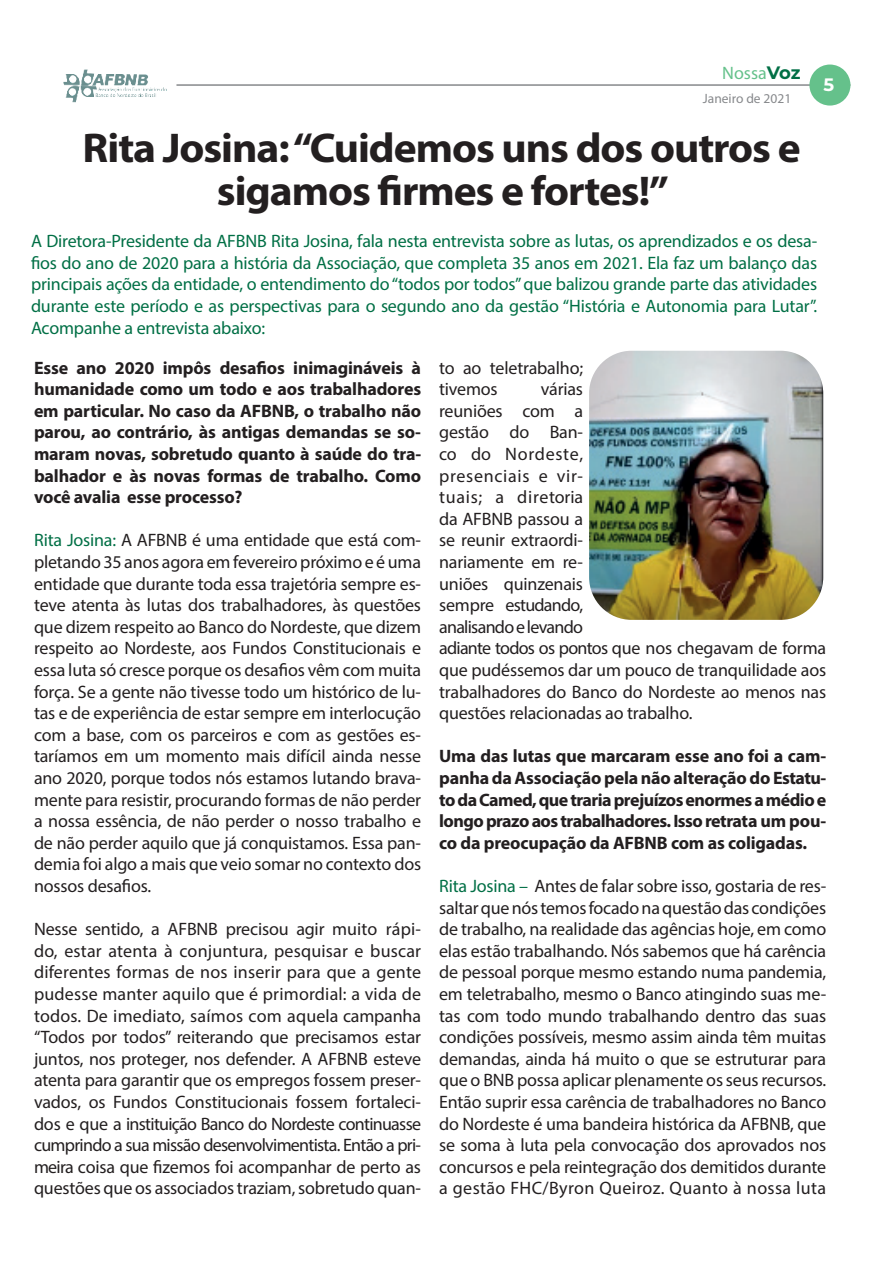
<style>
.page{position:relative;width:893px;height:1263px;background:#fff}
.page>*{position:absolute;margin:0;border:0;box-sizing:border-box;transform-origin:0 0}
.t1{font:41.7px/43.5px "Myriad Variable Concept";letter-spacing:-.025em;color:#231f20;text-align:center;scale:1.04 1}
.t2{font:18px/21.6px "Myriad Pro";letter-spacing:-.01em;color:#231f20;text-align:justify}
.t3{font:700 18px/21.6px "Myriad Pro";letter-spacing:-.01em;color:#231f20;text-align:justify}
.t4{font:18px/21.6px "Myriad Pro";letter-spacing:-.01em;color:#016f45;text-align:justify}
.t5{font:18px "Myriad Pro";color:#65c18b}
.t6{font:700 18px "Montserrat";color:#fff}
.t7{font:13.5px "Myriad Pro";color:#87898c}
.s1{font-family:"Montserrat";font-weight:700;color:#016f45}
.s2{color:#016f45}
</style>
<div class="page">
<img style="left:63px;top:69px;width:104px;height:34px">
<hr style="left:176px;top:84px;width:674px;height:2px;background:#87898c">
<div style="left:809px;top:65px;width:41px;height:41px;background:#65c18b;border-radius:50%"></div>
<img style="left:589px;top:351px;width:234px;height:269px">
<p class="t5" style="left:722px;top:62px;width:80px">Nossa<span class="s1">Voz</span></p>
<p class="t7" style="left:703px;top:90px;width:90px">Janeiro de 2021</p>
<h1 class="t1" style="left:82px;top:126px;width:692px">Rita Josina: “Cuidemos uns dos outros e sigamos firmes e fortes!”</h1>
<p class="t4" style="left:31px;top:230px;width:788px">A Diretora-Presidente da AFBNB Rita Josina, fala nesta entrevista sobre as lutas, os aprendizados e os desa&shy;fios do ano de 2020 para a história da Associação, que completa 35 anos em 2021. Ela faz um balanço das principais ações da entidade, o entendimento do “todos por todos” que balizou grande parte das atividades durante este período e as perspectivas para o segundo ano da gestão “História e Autonomia para Lutar”.<br>Acompanhe a entrevista abaixo:</p>
<p class="t3" style="left:34px;top:356px;width:389px">Esse ano 2020 impôs desafios inimagináveis à humanidade como um todo e aos trabalhadores em particular. No caso da AFBNB, o trabalho não parou, ao contrário, às antigas demandas se so&shy;maram novas, sobretudo quanto à saúde do tra&shy;balhador e às novas formas de trabalho. Como você avalia esse processo?</p>
<p class="t2" style="left:34px;top:529px;width:389px"><span class="s2">Rita Josina:</span> A AFBNB é uma entidade que está com&shy;pletando 35 anos agora em fevereiro próximo e é uma entidade que durante toda essa trajetória sempre es&shy;teve atenta às lutas dos trabalhadores, às questões que dizem respeito ao Banco do Nordeste, que dizem respeito ao Nordeste, aos Fundos Constitucionais e essa luta só cresce porque os desafios vêm com muita força. Se a gente não tivesse todo um histórico de lu&shy;tas e de experiência de estar sempre em interlocução com a base, com os parceiros e com as gestões es&shy;taríamos em um momento mais difícil ainda nesse ano 2020, porque todos nós estamos lutando brava&shy;mente para resistir, procurando formas de não perder a nossa essência, de não perder o nosso trabalho e de não perder aquilo que já conquistamos. Essa pan&shy;demia foi algo a mais que veio somar no contexto dos nossos desafios.</p>
<p class="t2" style="left:34px;top:918px;width:389px">Nesse sentido, a AFBNB precisou agir muito rápi&shy;do, estar atenta à conjuntura, pesquisar e buscar diferentes formas de nos inserir para que a gente pudesse manter aquilo que é primordial: a vida de todos. De imediato, saímos com aquela campanha “Todos por todos” reiterando que precisamos estar juntos, nos proteger, nos defender. A AFBNB esteve atenta para garantir que os empregos fossem preser&shy;vados, os Fundos Constitucionais fossem fortaleci&shy;dos e que a instituição Banco do Nordeste continuasse cumprindo a sua missão desenvolvimentista. Então a pri&shy;meira coisa que fizemos foi acompanhar de perto as questões que os associados traziam, sobretudo quan-</p>
<p class="t6" style="left:824px;top:72px;width:12px">5</p>
<p class="t2" style="left:439px;top:356px;width:145px">to ao teletrabalho; tivemos</p>
<p class="t2" style="left:439px;top:378px;width:389px;text-align:left;text-indent:102px">várias<br>reuniões com a<br>gestão do Ban-<br>co do Nordeste,<br>presenciais e vir-<br>tuais; a diretoria<br>da AFBNB passou a<br>se reunir extraordi-<br>nariamente em re-<br>uniões quinzenais<br>sempre estudando,<br>analisando e levando<br>adiante todos os pontos que nos chegavam de forma que pudéssemos dar um pouco de tranquilidade aos trabalhadores do Banco do Nordeste ao menos nas questões relacionadas ao trabalho.</p>
<p class="t3" style="left:439px;top:745px;width:389px">Uma das lutas que marcaram esse ano foi a cam&shy;panha da Associação pela não alteração do Estatu&shy;to da Camed, que traria prejuízos enormes a médio e longo prazo aos trabalhadores. Isso retrata um pou&shy;co da preocupação da AFBNB com as coligadas.</p>
<p class="t2" style="left:439px;top:875px;width:389px"><span class="s2">Rita Josina –</span> Antes de falar sobre isso, gostaria de res&shy;saltar que nós temos focado na questão das condições de trabalho, na realidade das agências hoje, em como elas estão trabalhando. Nós sabemos que há carência de pessoal porque mesmo estando numa pandemia, em teletrabalho, mesmo o Banco atingindo suas me&shy;tas com todo mundo trabalhando dentro das suas condições possíveis, mesmo assim ainda têm muitas demandas, ainda há muito o que se estruturar para que o BNB possa aplicar plenamente os seus recursos.<br>Então suprir essa carência de trabalhadores no Banco do Nordeste é uma bandeira histórica da AFBNB, que se soma à luta pela convocação dos aprovados nos concursos e pela reintegração dos demitidos durante a gestão FHC/Byron Queiroz. Quanto à nossa luta</p>
</div>
